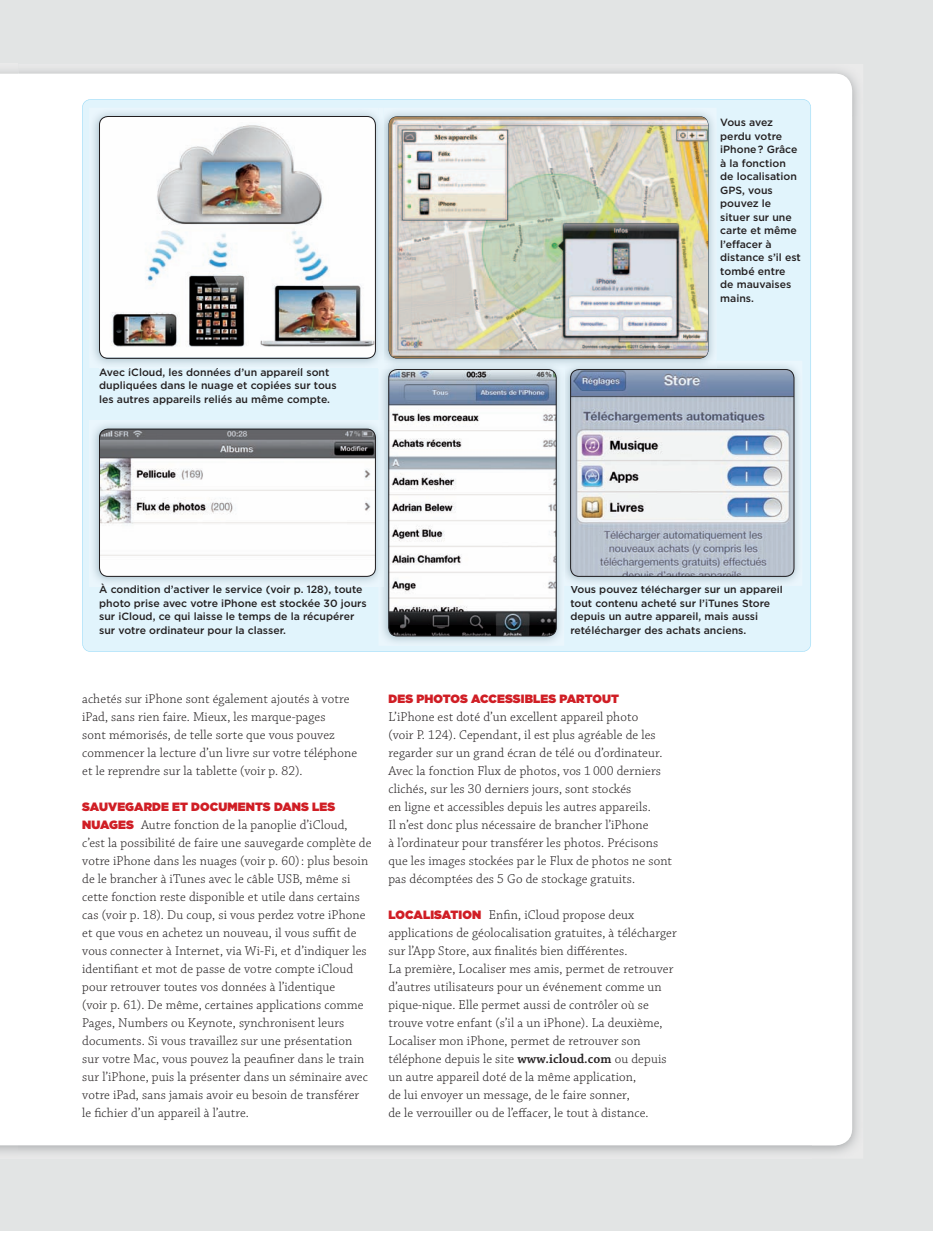
<style>
.page{position:relative;width:933px;height:1233px;background:#fff}
.page>*{position:absolute;margin:0;border:0;box-sizing:border-box;transform-origin:0 0}
.t1{font:300 13.5px/18px "Chaparral Pro";letter-spacing:.01em;color:#231f20}
.t2{font:900 12px "Gotham";letter-spacing:.01em;color:#d01e25}
.t3{font:500 10.5px/13.5px "Gotham";color:#231f20}
.s1{font-family:"Gotham";font-weight:900;font-size:12px;color:#d01e25}
.s2{font-weight:600}
</style>
<div class="page">
<div style="left:0;top:0;width:18px;height:1230px;background:#e2e4e4"></div>
<div style="left:0;top:74px;width:18px;height:1071px;background:#fff"></div>
<div style="left:18px;top:0;width:915px;height:1230px;background:#e2e4e4"></div>
<div style="left:18px;top:74px;width:834px;height:1071px;background:#fff"></div>
<div style="left:82px;top:99px;width:729px;height:553px;background:#e1f4fc"></div>
<img style="left:89px;top:108px;width:289px;height:260px">
<img style="left:99px;top:368px;width:230px;height:1px">
<img style="left:99px;top:116px;width:276px;height:242px">
<div style="left:99px;top:116px;width:276px;height:242px;border:1px solid #231f20;border-radius:9px"></div>
<img style="left:378px;top:108px;width:338px;height:253px">
<img style="left:388px;top:116px;width:320px;height:242px">
<img style="left:378px;top:368px;width:186px;height:278px">
<img style="left:383px;top:361px;width:177px;height:7px">
<svg style="left:378px;top:361px;width:5px;height:7px"></svg>
<img style="left:389px;top:369px;width:167px;height:267px">
<div style="left:388px;top:369px;width:168px;height:267px;border:1px solid #231f20;border-radius:9px"></div>
<img style="left:89px;top:420px;width:294px;height:166px">
<img style="left:99px;top:429px;width:276px;height:147px">
<div style="left:99px;top:429px;width:276px;height:147px;border:1px solid #231f20;border-radius:9px"></div>
<img style="left:564px;top:361px;width:238px;height:225px">
<img style="left:560px;top:368px;width:4px;height:218px">
<svg style="left:560px;top:361px;width:4px;height:7px"></svg>
<img style="left:570px;top:585px;width:213px;height:1px">
<img style="left:570px;top:369px;width:224px;height:207px">
<div style="left:570px;top:369px;width:224px;height:207px;border:1px solid #231f20;border-radius:9px"></div>
<p class="t3" style="left:99px;top:365px;width:239px">Avec iCloud, les données d’un appareil sont dupliquées dans le nuage et copiées sur tous les autres appareils reliés au même compte.</p>
<p class="t3" style="left:720px;top:115px;width:82px">Vous avez perdu votre iPhone ? Grâce à la fonction de localisation<br>GPS, vous pouvez le situer sur une carte et même l’effacer à distance s’il est tombé entre de mauvaises mains.</p>
<p class="t3" style="left:99px;top:582px;width:269px">À condition d’activer le service (voir p. 128), toute photo prise avec votre iPhone est stockée 30 jours sur iCloud, ce qui laisse le temps de la récupérer sur votre ordinateur pour la classer.</p>
<p class="t3" style="left:570px;top:583px;width:214px">Vous pouvez télécharger sur un appareil tout contenu acheté sur l’iTunes Store depuis un autre appareil, mais aussi retélécharger des achats anciens.</p>
<p class="t1" style="left:82px;top:690px;width:276px">achetés sur iPhone sont également ajoutés à votre iPad, sans rien faire. Mieux, les marque-pages<br>sont mémorisés, de telle sorte que vous pouvez commencer la lecture d’un livre sur votre téléphone et le reprendre sur la tablette (voir p. 82).</p>
<p class="t2" style="left:82px;top:798px;width:255px">SAUVEGARDE ET DOCUMENTS DANS LES</p>
<p class="t1" style="left:82px;top:816px;width:291px"><span class="s1">NUAGES</span> Autre fonction de la panoplie d’iCloud, c’est la possibilité de faire une sauvegarde complète de votre iPhone dans les nuages (voir p. 60) : plus besoin de le brancher à iTunes avec le câble USB, même si cette fonction reste disponible et utile dans certains cas (voir p. 18). Du coup, si vous perdez votre iPhone et que vous en achetez un nouveau, il vous suffit de vous connecter à Internet, via Wi-Fi, et d’indiquer les identifiant et mot de passe de votre compte iCloud pour retrouver toutes vos données à l’identique<br>(voir p. 61). De même, certaines applications comme Pages, Numbers ou Keynote, synchronisent leurs documents. Si vous travaillez sur une présentation sur votre Mac, vous pouvez la peaufiner dans le train sur l’iPhone, puis la présenter dans un séminaire avec votre iPad, sans jamais avoir eu besoin de transférer le fichier d’un appareil à l’autre.</p>
<p class="t2" style="left:388px;top:690px;width:232px">DES PHOTOS ACCESSIBLES PARTOUT</p>
<p class="t1" style="left:388px;top:708px;width:285px">L’iPhone est doté d’un excellent appareil photo<br>(voir P. 124). Cependant, il est plus agréable de les regarder sur un grand écran de télé ou d’ordinateur.<br>Avec la fonction Flux de photos, vos 1 000 derniers clichés, sur les 30 derniers jours, sont stockés<br>en ligne et accessibles depuis les autres appareils.<br>Il n’est donc plus nécessaire de brancher l’iPhone<br>à l’ordinateur pour transférer les photos. Précisons que les images stockées par le Flux de photos ne sont pas décomptées des 5 Go de stockage gratuits.</p>
<p class="t1" style="left:388px;top:906px;width:290px"><span class="s1">LOCALISATION</span> Enfin, iCloud propose deux applications de géolocalisation gratuites, à télécharger sur l’App Store, aux finalités bien différentes.<br>La première, Localiser mes amis, permet de retrouver d’autres utilisateurs pour un événement comme un pique-nique. Elle permet aussi de contrôler où se trouve votre enfant (s’il a un iPhone). La deuxième, Localiser mon iPhone, permet de retrouver son téléphone depuis le site <span class="s2">www.icloud.com</span> ou depuis un autre appareil doté de la même application,<br>de lui envoyer un message, de le faire sonner,<br>de le verrouiller ou de l’effacer, le tout à distance.</p>
</div>
